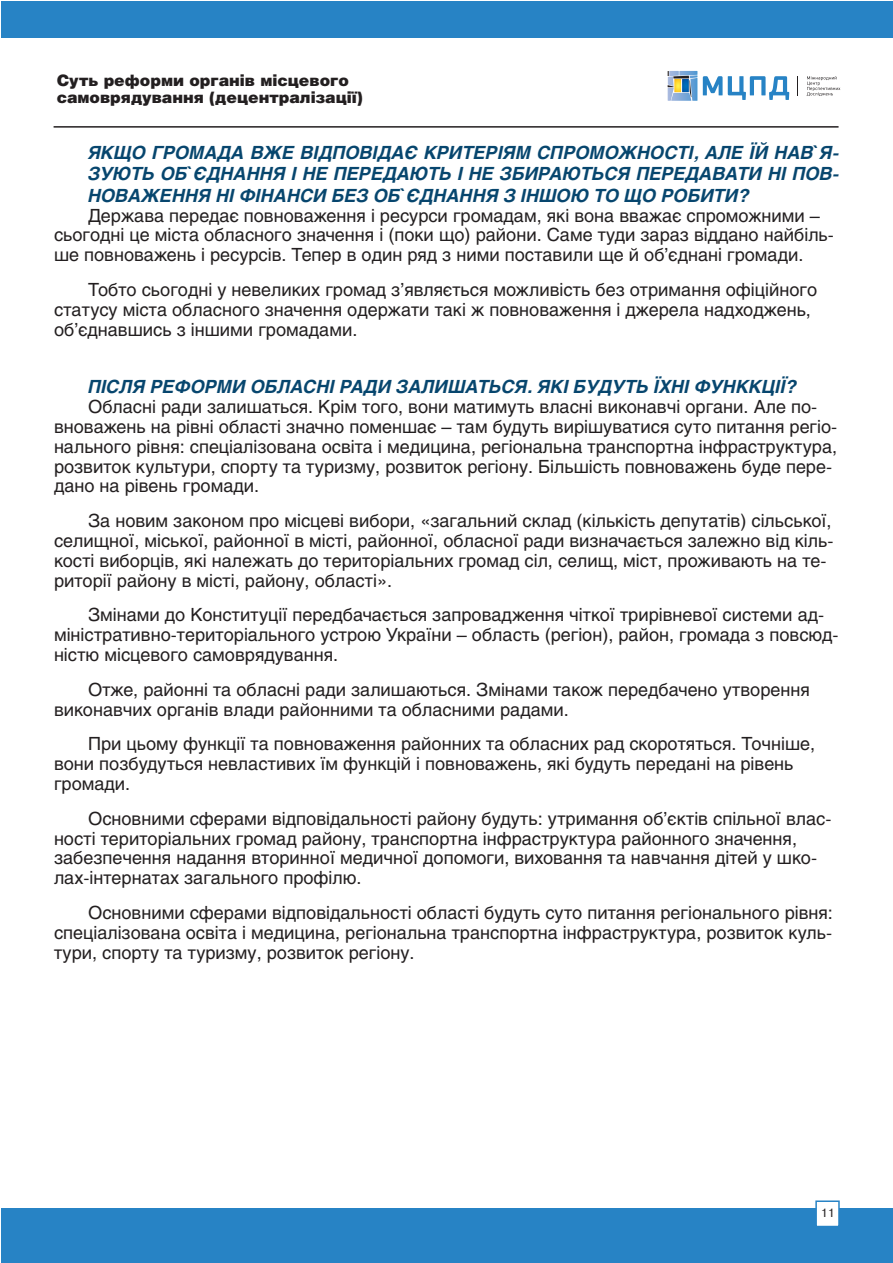
<style>
.page{position:relative;width:893px;height:1263px;background:#fff}
.page>*{position:absolute;margin:0;border:0;box-sizing:border-box;transform-origin:0 0}
.t1{font:18px/19.8px "Helios C";color:#231f20}
.t2{font:italic 700 18px/21.6px "Helios C";color:#07466e;text-align:justify}
.t3{font:15.75px/16.6px "Helios Black C";color:#231f20}
.t4{font:12px "Pragmatica C";color:#231f20}
</style>
<div class="page">
<div style="left:2px;top:1px;width:891px;height:37px;background:#2783c5"></div>
<div style="left:2px;top:1209px;width:891px;height:54px;background:#2783c5"></div>
<hr style="left:54px;top:126px;width:784px;height:2px;background:#231f20">
<svg style="left:668px;top:71px;width:29px;height:30px"></svg>
<svg style="left:703px;top:76px;width:86px;height:24px"></svg>
<svg style="left:797px;top:76px;width:1px;height:19px"></svg>
<svg style="left:807px;top:76px;width:33px;height:20px"></svg>
<div style="left:815px;top:1200px;width:25px;height:27px;background:#fff;border:2px solid #2783c5"></div>
<p class="t3" style="left:57px;top:71px;width:308px">Суть реформи органів місцевого самоврядування (децентралізації)</p>
<p class="t2" style="left:88px;top:141px;width:752px">ЯКЩО ГРОМАДА ВЖЕ ВІДПОВІДАЄ КРИТЕРІЯМ СПРОМОЖНОСТІ, АЛЕ ЇЙ НАВ`Я-ЗУЮТЬ ОБ`ЄДНАННЯ І НЕ ПЕРЕДАЮТЬ І НЕ ЗБИРАЮТЬСЯ ПЕРЕДАВАТИ НІ ПОВ-НОВАЖЕННЯ НІ ФІНАНСИ БЕЗ ОБ`ЄДНАННЯ З ІНШОЮ ТО ЩО РОБИТИ?</p>
<p class="t1" style="left:54px;top:205px;width:781px;text-indent:34px">Держава передає повноваження і ресурси громадам, які вона вважає спроможними – сьогодні це міста обласного значення і (поки що) райони. Саме туди зараз віддано найбіль&shy;ше повноважень і ресурсів. Тепер в один ряд з ними поставили ще й об’єднані громади.</p>
<p class="t1" style="left:54px;top:279px;width:765px;text-indent:34px">Тобто сьогодні у невеликих громад з’являється можливість без отримання офіційного статусу міста обласного значення одержати такі ж повноваження і джерела надходжень, об’єднавшись з іншими громадами.</p>
<p class="t2" style="left:88px;top:376px;width:710px">ПІСЛЯ РЕФОРМИ ОБЛАСНІ РАДИ ЗАЛИШАТЬСЯ. ЯКІ БУДУТЬ ЇХНІ ФУНККЦІЇ?</p>
<p class="t1" style="left:54px;top:397px;width:785px;text-indent:34px">Обласні ради залишаться. Крім того, вони матимуть власні виконавчі органи. Але по&shy;вноважень на рівні області значно поменшає – там будуть вирішуватися суто питання регіо&shy;нального рівня: спеціалізована освіта і медицина, регіональна транспортна інфраструктура, розвиток культури, спорту та туризму, розвиток регіону. Більшість повноважень буде пере&shy;дано на рівень громади.</p>
<p class="t1" style="left:54px;top:511px;width:781px;text-indent:34px">За новим законом про місцеві вибори, «загальний склад (кількість депутатів) сільської, селищної, міської, районної в місті, районної, обласної ради визначається залежно від кіль&shy;кості виборців, які належать до територіальних громад сіл, селищ, міст, проживають на те&shy;риторії району в місті, району, області».</p>
<p class="t1" style="left:54px;top:605px;width:786px;text-indent:34px">Змінами до Конституції передбачається запровадження чіткої трирівневої системи ад&shy;міністративно-територіального устрою України – область (регіон), район, громада з повсюд&shy;ністю місцевого самоврядування.</p>
<p class="t1" style="left:54px;top:679px;width:757px;text-indent:34px">Отже, районні та обласні ради залишаються. Змінами також передбачено утворення виконавчих органів влади районними та обласними радами.</p>
<p class="t1" style="left:54px;top:734px;width:763px;text-indent:34px">При цьому функції та повноваження районних та обласних рад скоротяться. Точніше, вони позбудуться невластивих їм функцій і повноважень, які будуть передані на рівень громади.</p>
<p class="t1" style="left:54px;top:808px;width:779px;text-indent:34px">Основними сферами відповідальності району будуть: утримання об’єктів спільної влас&shy;ності територіальних громад району, транспортна інфраструктура районного значення, забезпечення надання вторинної медичної допомоги, виховання та навчання дітей у шко&shy;лах-інтернатах загального профілю.</p>
<p class="t1" style="left:54px;top:902px;width:780px;text-align:justify;text-indent:34px">Основними сферами відповідальності області будуть суто питання регіонального рівня: спеціалізована освіта і медицина, регіональна транспортна інфраструктура, розвиток куль&shy;тури, спорту та туризму, розвиток регіону.</p>
<p class="t4" style="left:821px;top:1206px;width:15px">11</p>
</div>
